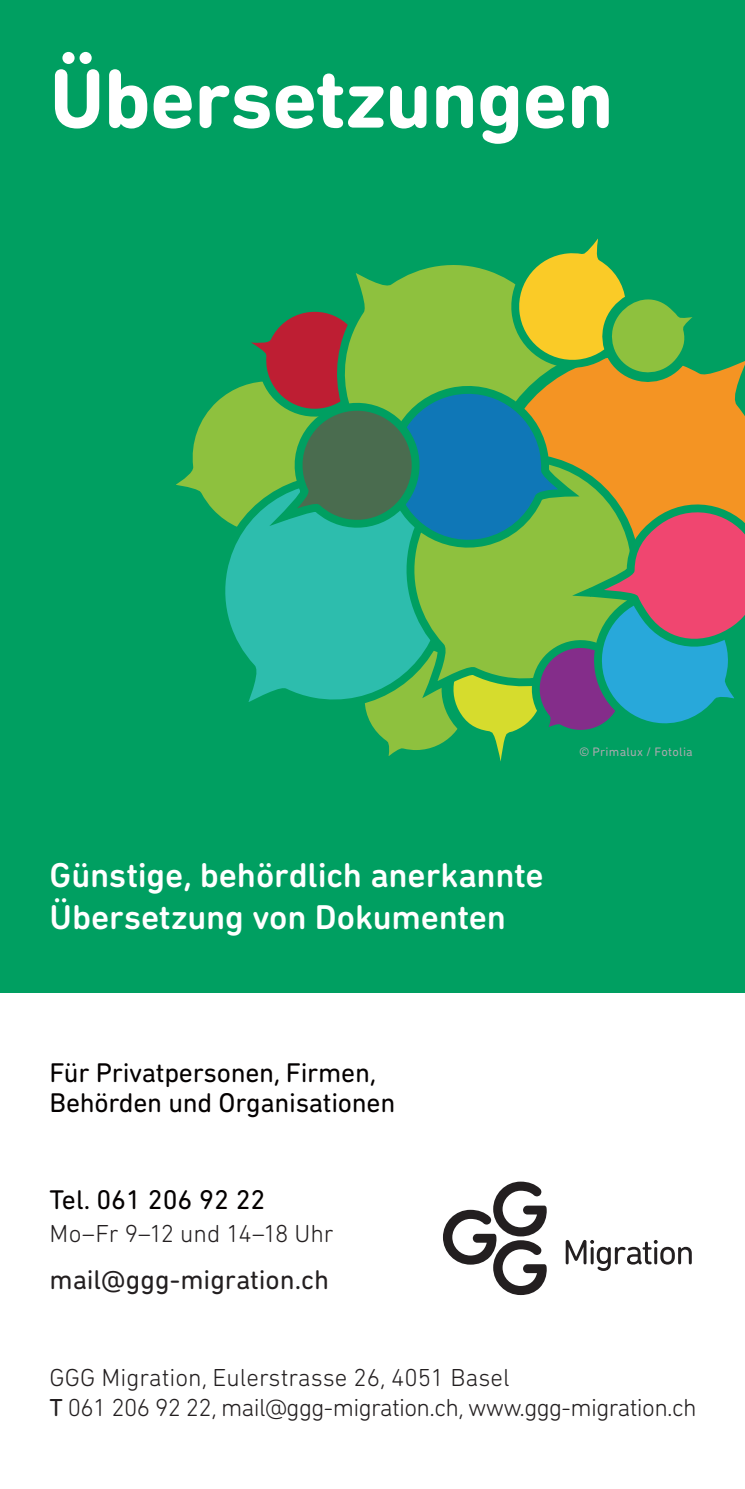
<style>
.page{position:relative;width:745px;height:1489px;background:#fff}
.page>*{position:absolute;margin:0;border:0;box-sizing:border-box;transform-origin:0 0}
.t1{font:700 85px "DIN Next Rounded LT Pro";letter-spacing:-.01em;color:#fff}
.t2{font:500 35px/42px "DIN Next Rounded LT Pro";letter-spacing:-.005em;color:#fff}
.t3{font:27.5px/30px "DIN Next Rounded LT Pro";letter-spacing:-.01em;color:#040000}
.t4{font:27.5px "DIN Next Rounded LT Pro";letter-spacing:-.005em;color:#231f20}
.t5{font:300 25px/30px "DIN Next Rounded LT Pro";letter-spacing:-.025em;color:#231f20}
.t6{font:300 25px "DIN Next Rounded LT Pro";letter-spacing:-.005em;color:#231f20}
.t7{font:12.5px "DIN Next Rounded LT Pro";letter-spacing:.02em;color:#a8a9ad}
.s1{font-weight:400}
</style>
<div class="page">
<div style="left:0;top:0;width:744px;height:992px;background:#009f61"></div>
<svg style="left:443px;top:1181px;width:103px;height:113px"></svg>
<svg style="left:565px;top:1240px;width:126px;height:30px"></svg>
<svg style="left:176px;top:238px;width:568px;height:523px"></svg>
<svg style="left:580px;top:488px;width:164px;height:273px"></svg>
<h1 class="t1" style="left:50px;top:49px;width:565px">Übersetzungen</h1>
<p class="t7" style="left:578px;top:744px;width:115px">© Primalux / Fotolia</p>
<h2 class="t2" style="left:50px;top:853px;width:495px">Günstige, behördlich anerkannte<br>Übersetzung von Dokumenten</h2>
<p class="t3" style="left:50px;top:1057px;width:347px">Für Privatpersonen, Firmen,<br>Behörden und Organisationen</p>
<p class="t3" style="left:50px;top:1183px;width:217px">Tel. 061 206 92 22</p>
<p class="t6" style="left:50px;top:1218px;width:285px">Mo–Fr 9–12 und 14–18 Uhr</p>
<p class="t4" style="left:50px;top:1263px;width:281px">mail@ggg-migration.ch</p>
<p class="t5" style="left:50px;top:1362px;width:648px">GGG Migration, Eulerstrasse 26, 4051 Basel<br><span class="s1">T</span> 061 206 92 22, mail@ggg-migration.ch, www.ggg-migration.ch</p>
</div>
